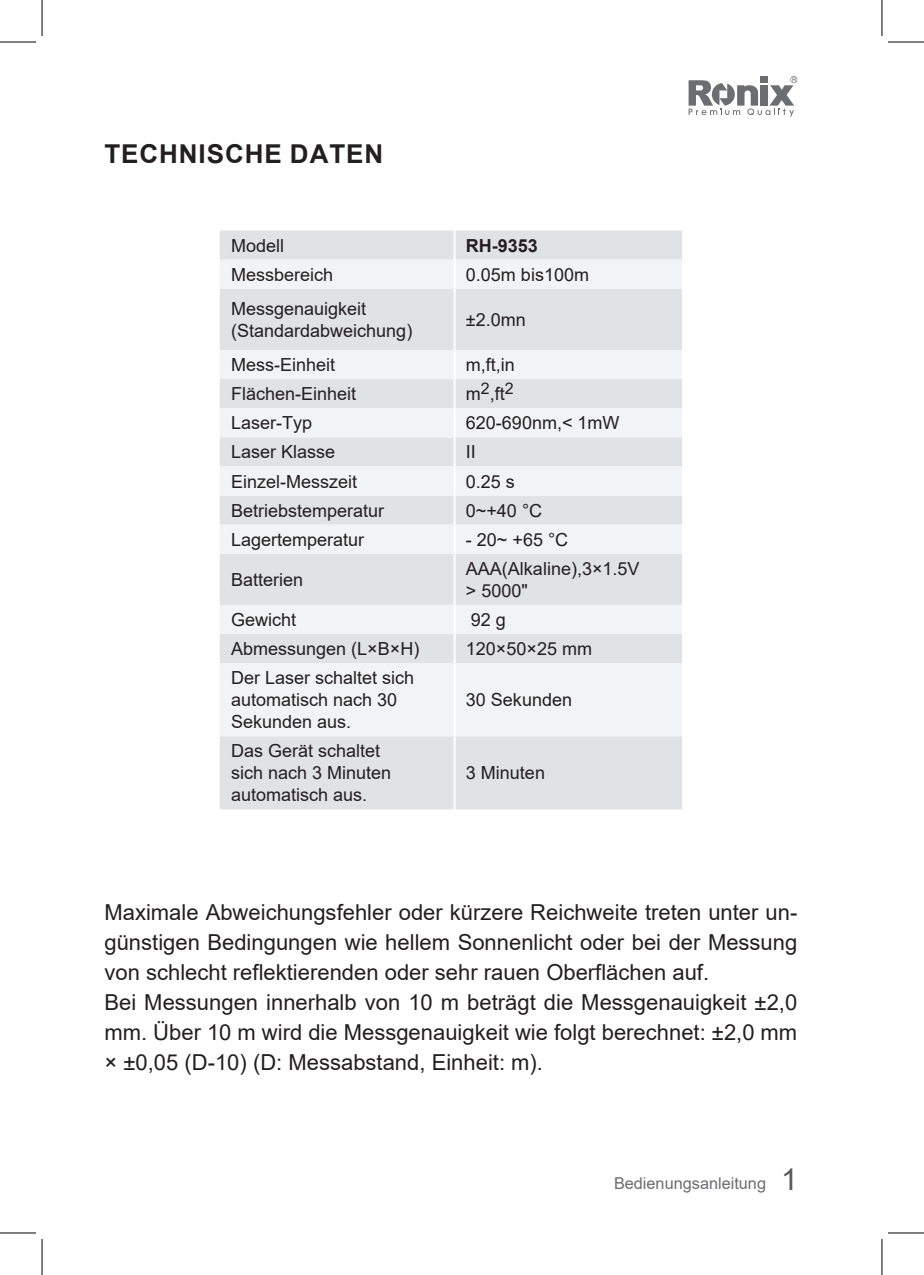
<style>
.page{position:relative;width:924px;height:1275px;background:#fff}
.page>*{position:absolute;margin:0;border:0;box-sizing:border-box;transform-origin:0 0}
.t1{font:700 26px "Arial";letter-spacing:.035em;color:#231f20}
.t2{font:22px/30px "Arial";color:#231f20}
.t3{font:18px/22px "Arial";color:#231f20}
.t4{font:700 18px "Arial";color:#231f20}
.t5{font:16.2px "Arial";color:#6c6d70}
.s1{font-size:30.6px;color:#fff}
.s2{font-size:30px;color:#57585a}
</style>
<div class="page">
<svg style="left:688px;top:76px;width:109px;height:41px"></svg>
<div style="left:760px;top:76px;width:7px;height:7px;background:#6c6d70"></div>
<div style="left:220px;top:231px;width:461px;height:578px;background:#e1e2e4"></div>
<svg style="left:220px;top:260px;width:461px;height:476px;fill:#f2f3f4"></svg>
<hr style="left:453px;top:231px;width:2px;height:29px;background:#fff">
<hr style="left:453px;top:260px;width:2px;height:29px;background:#fff">
<hr style="left:453px;top:289px;width:2px;height:61px;background:#fff">
<hr style="left:453px;top:350px;width:2px;height:29px;background:#fff">
<hr style="left:453px;top:379px;width:2px;height:29px;background:#fff">
<hr style="left:453px;top:408px;width:2px;height:29px;background:#fff">
<hr style="left:453px;top:437px;width:2px;height:29px;background:#fff">
<hr style="left:453px;top:466px;width:2px;height:29px;background:#fff">
<hr style="left:453px;top:495px;width:2px;height:29px;background:#fff">
<hr style="left:453px;top:524px;width:2px;height:30px;background:#fff">
<hr style="left:453px;top:554px;width:2px;height:51px;background:#fff">
<hr style="left:453px;top:605px;width:2px;height:29px;background:#fff">
<hr style="left:453px;top:634px;width:2px;height:29px;background:#fff">
<hr style="left:453px;top:663px;width:2px;height:73px;background:#fff">
<hr style="left:453px;top:736px;width:2px;height:73px;background:#fff">
<hr style="left:0;top:42px;width:36px;height:1px;background:#000">
<hr style="left:887px;top:42px;width:36px;height:1px;background:#000">
<hr style="left:0;top:1232px;width:36px;height:1px;background:#000">
<hr style="left:887px;top:1232px;width:36px;height:1px;background:#000">
<hr style="left:42px;top:0;width:1px;height:36px;background:#000">
<hr style="left:42px;top:1239px;width:1px;height:36px;background:#000">
<hr style="left:881px;top:0;width:1px;height:36px;background:#000">
<hr style="left:881px;top:1239px;width:1px;height:36px;background:#000">
<h1 class="t1" style="left:104px;top:136px;width:280px">TECHNISCHE DATEN</h1>
<p class="t3" style="left:231px;top:234px;width:55px">Modell</p>
<p class="t4" style="left:465px;top:233px;width:74px">RH-9353</p>
<p class="t3" style="left:231px;top:263px;width:104px">Messbereich</p>
<p class="t3" style="left:465px;top:263px;width:125px">0.05m bis100m</p>
<p class="t3" style="left:231px;top:297px;width:183px">Messgenauigkeit (Standardabweichung)</p>
<p class="t3" style="left:465px;top:308px;width:61px">±2.0mn</p>
<p class="t3" style="left:231px;top:354px;width:106px">Mess-Einheit</p>
<p class="t3" style="left:465px;top:354px;width:51px">m,ft,in</p>
<p class="t3" style="left:231px;top:383px;width:127px">Flächen-Einheit</p>
<p class="t3" style="left:465px;top:383px;width:49px">m<sup>2</sup>,ft<sup>2</sup></p>
<p class="t3" style="left:231px;top:412px;width:83px">Laser-Typ</p>
<p class="t3" style="left:465px;top:412px;width:155px">620-690nm,&lt; 1mW</p>
<p class="t3" style="left:231px;top:441px;width:106px">Laser Klasse</p>
<p class="t3" style="left:465px;top:441px;width:12px">II</p>
<p class="t3" style="left:231px;top:470px;width:128px">Einzel-Messzeit</p>
<p class="t3" style="left:465px;top:470px;width:51px">0.25 s</p>
<p class="t3" style="left:231px;top:499px;width:155px">Betriebstemperatur</p>
<p class="t3" style="left:465px;top:499px;width:78px">0~+40 °C</p>
<p class="t3" style="left:231px;top:528px;width:135px">Lagertemperatur</p>
<p class="t3" style="left:465px;top:528px;width:104px">- 20~ +65 °C</p>
<p class="t3" style="left:231px;top:568px;width:74px">Batterien</p>
<p class="t3" style="left:465px;top:557px;width:175px">AAA(Alkaline),3×1.5V &gt; 5000"</p>
<p class="t3" style="left:231px;top:608px;width:67px">Gewicht</p>
<p class="t3" style="left:470px;top:608px;width:37px">92 g</p>
<p class="t3" style="left:231px;top:637px;width:190px">Abmessungen (L×B×H)</p>
<p class="t3" style="left:465px;top:637px;width:128px">120×50×25 mm</p>
<p class="t3" style="left:231px;top:667px;width:185px">Der Laser schaltet sich automatisch nach 30<br>Sekunden aus.</p>
<p class="t3" style="left:465px;top:689px;width:108px">30 Sekunden</p>
<p class="t3" style="left:231px;top:740px;width:162px">Das Gerät schaltet sich nach 3 Minuten automatisch aus.</p>
<p class="t3" style="left:465px;top:762px;width:81px">3 Minuten</p>
<p class="t2" style="left:104px;top:897px;width:694px">Maximale Abweichungsfehler oder kürzere Reichweite treten unter un&shy;günstigen Bedingungen wie hellem Sonnenlicht oder bei der Messung von schlecht reflektierenden oder sehr rauen Oberflächen auf.<br>Bei Messungen innerhalb von 10 m beträgt die Messgenauigkeit ±2,0 mm. Über 10 m wird die Messgenauigkeit wie folgt berechnet: ±2,0 mm × ±0,05 (D-10) (D: Messabstand, Einheit: m).</p>
<p class="t5" style="left:613px;top:1172px;width:185px">Bedienungsanleitung <span class="s1">|</span><span class="s2">1</span></p>
</div>
